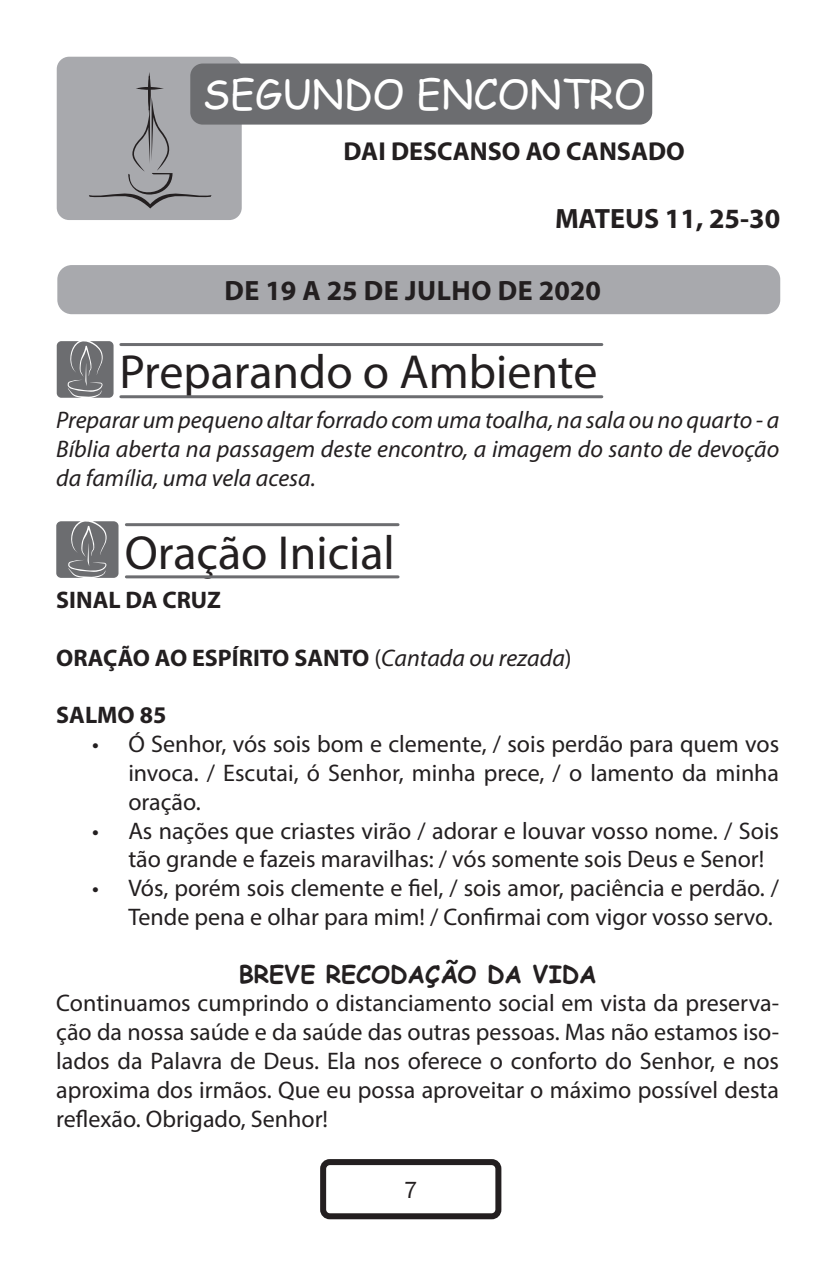
<style>
.page{position:relative;width:837px;height:1276px;background:#fff}
.page>*{position:absolute;margin:0;border:0;box-sizing:border-box;transform-origin:0 0}
.t1{font:48px "Myriad Pro";color:#231f20}
.t2{font:40px "Comic Sans MS";color:#fff}
.t3{font:700 28px "Myriad Pro";letter-spacing:.02em;color:#231f20}
.t4{font:700 28px "Myriad Pro";color:#231f20}
.t5{font:700 26px "Myriad Pro";color:#231f20}
.List_Paragraph{font:24px/28.8px "Myriad Pro";color:#231f20;text-align:justify}
.t6{font:italic 24px/28.8px "Myriad Pro";color:#231f20;text-align:justify}
.t7{font:700 24px "Myriad Pro";color:#231f20}
.t8{font:700 24px "Comic Sans MS";color:#231f20}
.t9{font:24px "Franklin Gothic";color:#231f20}
.s1{font-weight:400}
.s2{font-weight:400;font-style:italic}
</style>
<div class="page">
<div style="left:320px;top:1159px;width:181px;height:60px;border:6px solid #231f20;border-radius:7px"></div>
<hr style="left:121px;top:343px;width:480px;height:3px;background:#6c6d70">
<hr style="left:121px;top:395px;width:480px;height:3px;background:#6c6d70">
<svg style="left:57px;top:341px;width:56px;height:57px;background:#797a7c"></svg>
<div style="left:57px;top:57px;width:185px;height:163px;background:#a8a9ad;border-radius:12px"></div>
<svg style="left:89px;top:76px;width:122px;height:132px"></svg>
<div style="left:190px;top:64px;width:462px;height:61px;background:#6c6d70;border-radius:12px"></div>
<div style="left:57px;top:265px;width:723px;height:49px;background:#a8a9ad;border-radius:14px"></div>
<hr style="left:126px;top:523px;width:272px;height:3px;background:#6c6d70">
<hr style="left:126px;top:575px;width:272px;height:3px;background:#6c6d70">
<svg style="left:56px;top:521px;width:62px;height:57px;background:#797a7d"></svg>
<p class="t2" style="left:202px;top:64px;width:445px">SEGUNDO ENCONTRO</p>
<p class="t5" style="left:343px;top:134px;width:342px">DAI DESCANSO AO CANSADO</p>
<p class="t4" style="left:555px;top:201px;width:227px">MATEUS 11, 25-30</p>
<p class="t3" style="left:224px;top:272px;width:378px">DE 19 A 25 DE JULHO DE 2020</p>
<p class="t1" style="left:119px;top:343px;width:479px">Preparando o Ambiente</p>
<p class="t6" style="left:56px;top:405px;width:724px">Preparar um pequeno altar forrado com uma toalha, na sala ou no quarto - a Bíblia aberta na passagem deste encontro, a imagem do santo de devoção da família, uma vela acesa.</p>
<p class="t1" style="left:125px;top:523px;width:271px">Oração Inicial</p>
<p class="t7" style="left:56px;top:584px;width:166px">SINAL DA CRUZ</p>
<p class="t7" style="left:56px;top:642px;width:517px">ORAÇÃO AO ESPÍRITO SANTO <span class="s1">(</span><span class="s2">Cantada ou rezada</span><span class="s1">)</span></p>
<p class="t7" style="left:56px;top:699px;width:111px">SALMO 85</p>
<p class="List_Paragraph" style="left:128px;top:729px;width:652px;text-indent:-36px">• Ó Senhor, vós sois bom e clemente, / sois perdão para quem vos invoca. / Escutai, ó Senhor, minha prece, / o lamento da minha oração.</p>
<p class="List_Paragraph" style="left:128px;top:815px;width:652px;text-indent:-36px">• As nações que criastes virão / adorar e louvar vosso nome. / Sois tão grande e fazeis maravilhas: / vós somente sois Deus e Senor!</p>
<p class="List_Paragraph" style="left:92px;top:873px;width:688px;text-align:right">• Vós, porém sois clemente e fiel, / sois amor, paciência e perdão. /<br>Tende pena e olhar para mim! / Confirmai com vigor vosso servo.</p>
<p class="t8" style="left:238px;top:956px;width:359px">BREVE RECODAÇÃO DA VIDA</p>
<p class="List_Paragraph" style="left:56px;top:988px;width:724px">Continuamos cumprindo o distanciamento social em vista da preserva&shy;ção da nossa saúde e da saúde das outras pessoas. Mas não estamos iso&shy;lados da Palavra de Deus. Ela nos oferece o conforto do Senhor, e nos aproxima dos irmãos. Que eu possa aproveitar o máximo possível desta reflexão. Obrigado, Senhor!</p>
<p class="t9" style="left:403px;top:1174px;width:16px">7</p>
</div>
